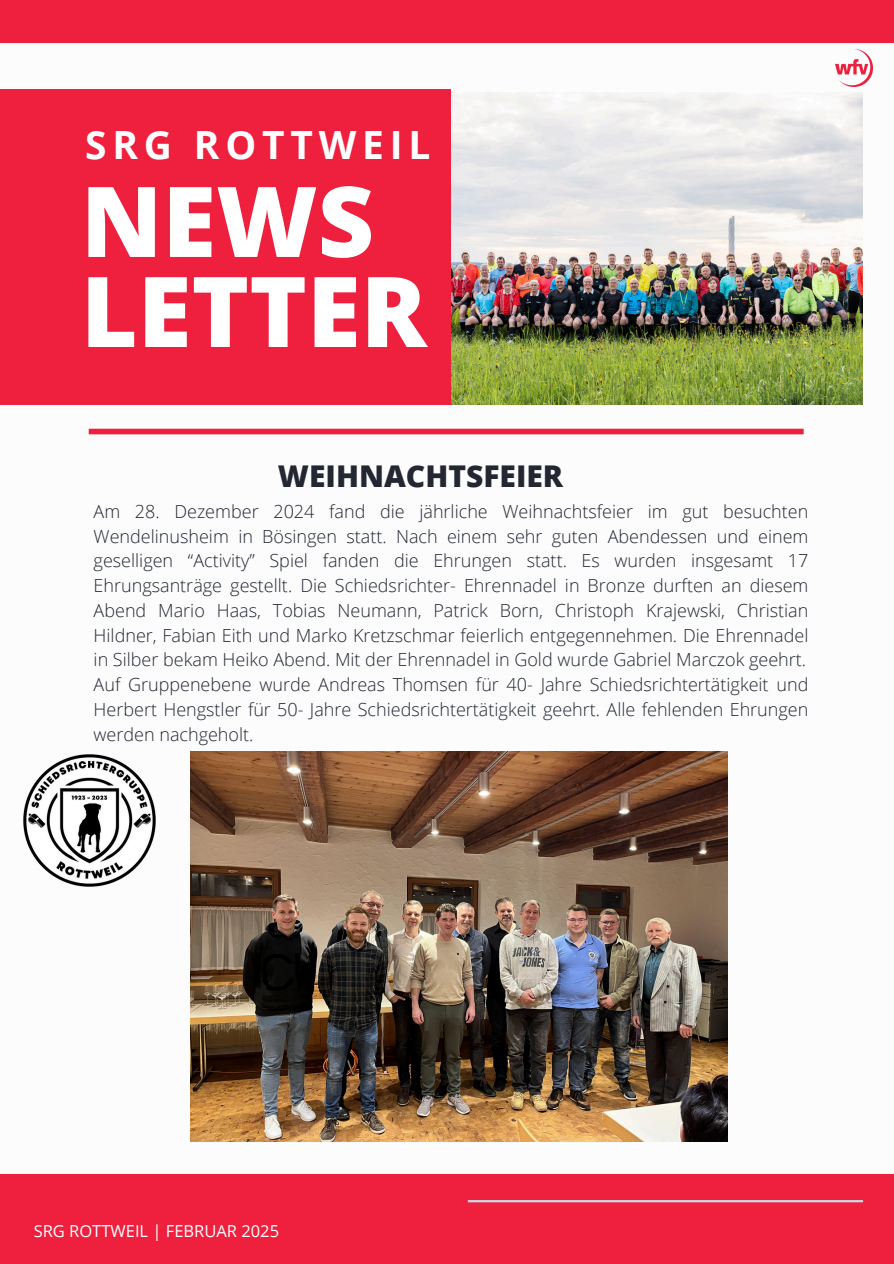
<style>
.page{position:relative;width:894px;height:1264px;background:#fff}
.page>*{position:absolute;margin:0;border:0;box-sizing:border-box;transform-origin:0 0}
.t1{font:800 97.8px/90px "Open Sans";color:#fff}
.t2{font:700 38.85px "Open Sans";letter-spacing:.15em;color:#fff}
.t3{font:800 30px "Open Sans";color:#222732}
.t4{font:300 18px/24.8px "Open Sans";color:#222732;text-align:justify}
.t5{font:16.5px "Open Sans";color:#fff}
</style>
<div class="page">
<div style="left:0;top:1174px;width:893px;height:89px;background:#ee203e"></div>
<img style="left:451px;top:93px;width:411px;height:311px">
<div style="left:0;top:89px;width:451px;height:316px;background:#ee203e"></div>
<div style="left:89px;top:429px;width:714px;height:5px;background:#ee203e"></div>
<hr style="left:467px;top:1199px;width:395px;height:3px;background:#cad8e6">
<div style="left:0;top:0;width:893px;height:43px;background:#ee203e"></div>
<img style="left:835px;top:49px;width:37px;height:37px">
<img style="left:23px;top:754px;width:133px;height:133px">
<img style="left:190px;top:751px;width:537px;height:390px">
<h2 class="t2" style="left:85px;top:117px;width:347px">SRG ROTTWEIL</h2>
<p class="t1" style="left:81px;top:174px;width:347px">NEWS<br>LETTER</p>
<p class="t3" style="left:278px;top:455px;width:287px">WEIHNACHTSFEIER</p>
<h1 class="t4" style="left:94px;top:498px;width:716px">Am 28. Dezember 2024 fand die jährliche Weihnachtsfeier im gut besuchten Wendelinusheim in Bösingen statt. Nach einem sehr guten Abendessen und einem geselligen “Activity” Spiel fanden die Ehrungen statt. Es wurden insgesamt 17<br>Ehrungsanträge gestellt. Die Schiedsrichter- Ehrennadel in Bronze durften an diesem Abend Mario Haas, Tobias Neumann, Patrick Born, Christoph Krajewski, Christian Hildner, Fabian Eith und Marko Kretzschmar feierlich entgegennehmen. Die Ehrennadel in Silber bekam Heiko Abend. Mit der Ehrennadel in Gold wurde Gabriel Marczok geehrt.</h1>
<p class="t4" style="left:94px;top:672px;width:716px">Auf Gruppenebene wurde Andreas Thomsen für 40- Jahre Schiedsrichtertätigkeit und Herbert Hengstler für 50- Jahre Schiedsrichtertätigkeit geehrt. Alle fehlenden Ehrungen werden nachgeholt.</p>
<h3 class="t5" style="left:34px;top:1219px;width:247px">SRG ROTTWEIL | FEBRUAR 2025</h3>
</div>
